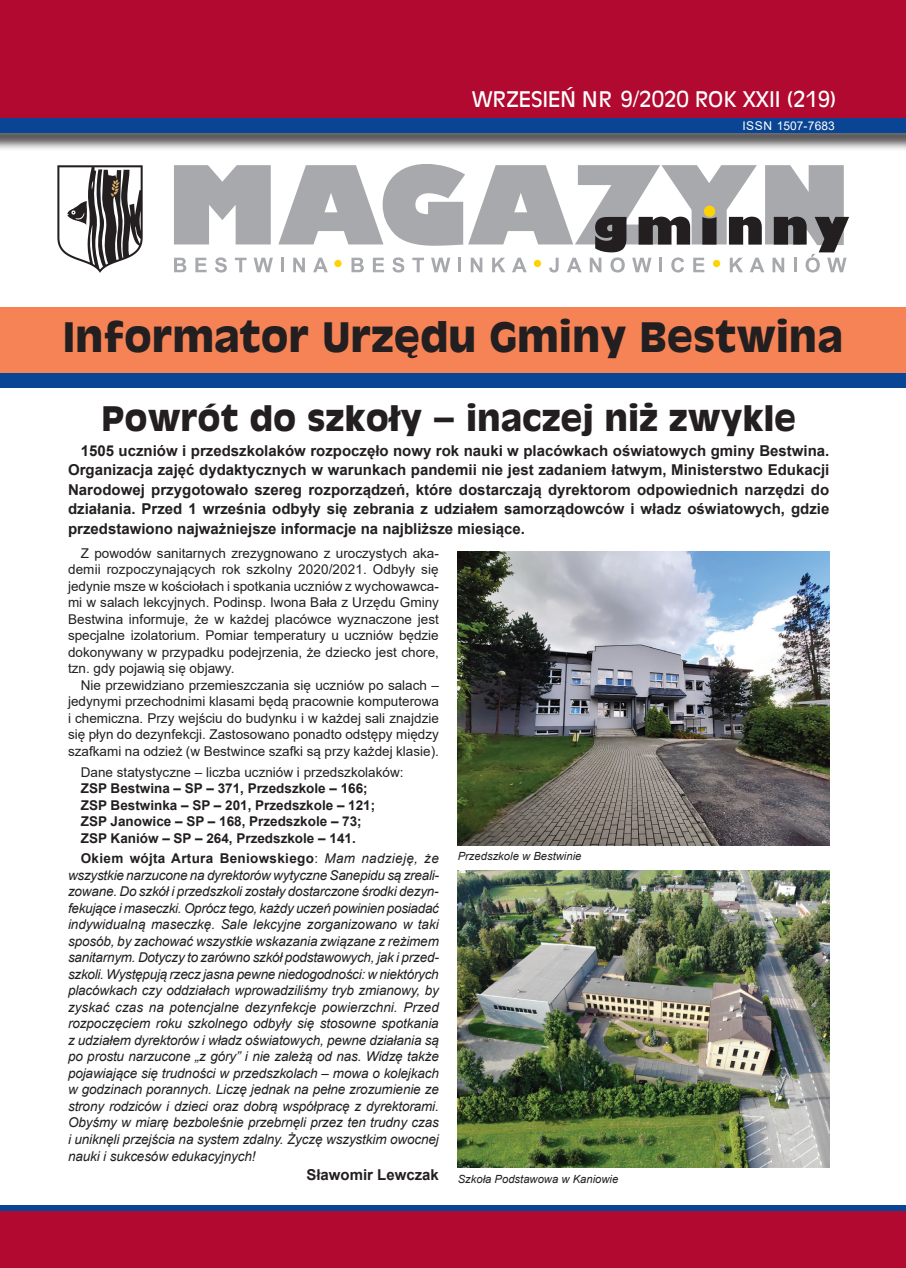
<style>
.page{position:relative;width:906px;height:1268px;background:#fff}
.page>*{position:absolute;margin:0;border:0;box-sizing:border-box;transform-origin:0 0}
.t1{font:700 39.6px "Antique Olive";color:#231f20}
.t2{font:700 33px "Antique Olive";color:#231f20}
.t3{font:21px "Antique Olive";color:#fff}
.t4{font:700 15px/19.5px "Arial";color:#231f20;text-align:justify}
.t5{font:italic 13.5px/16.5px "Arial";letter-spacing:-.01em;color:#231f20;text-align:justify}
.t6{font:13.5px/16.5px "Arial";color:#231f20;text-align:justify}
.t7{font:700 13.5px/16.5px "Arial";color:#231f20}
.t8{font:12px "Arial";color:#fff}
.t9{font:italic 11.25px "Arial";color:#231f20}
.s1{font-weight:700;font-style:normal}
.s2{font-style:normal}
</style>
<div class="page">
<div style="left:0;top:307px;width:905px;height:76px;background:#f58355"></div>
<div style="left:0;top:1px;width:905px;height:117px;background:#b1092f"></div>
<div style="left:0;top:120px;width:906px;height:31px;background:#231f20;opacity:.75"></div>
<div style="left:0;top:118px;width:906px;height:14px;background:#094594"></div>
<svg style="left:174px;top:164px;width:675px;height:108px"></svg>
<svg style="left:57px;top:165px;width:86px;height:107px"></svg>
<div style="left:0;top:373px;width:906px;height:14px;background:#094594"></div>
<div style="left:0;top:1209px;width:905px;height:58px;background:#b1092f"></div>
<div style="left:0;top:1204px;width:906px;height:5px;background:#094594"></div>
<img style="left:458px;top:551px;width:371px;height:294px">
<img style="left:458px;top:870px;width:371px;height:297px">
<h3 class="t3" style="left:472px;top:86px;width:365px">WRZESIEŃ NR 9/2020 ROK XXII (219)</h3>
<p class="t8" style="left:742px;top:117px;width:94px">ISSN 1507-7683</p>
<h1 class="t1" style="left:63px;top:311px;width:781px">Informator Urzędu Gminy Bestwina</h1>
<h2 class="t2" style="left:101px;top:396px;width:696px">Powrót do szkoły – inaczej niż zwykle</h2>
<p class="t4" style="left:68px;top:440px;width:763px;text-indent:13px">1505 uczniów i przedszkolaków rozpoczęło nowy rok nauki w placówkach oświatowych gminy Bestwina.<br>Organizacja zajęć dydaktycznych w warunkach pandemii nie jest zadaniem łatwym, Ministerstwo Edukacji Narodowej przygotowało szereg rozporządzeń, które dostarczają dyrektorom odpowiednich narzędzi do działania. Przed 1 września odbyły się zebrania z udziałem samorządowców i władz oświatowych, gdzie przedstawiono najważniejsze informacje na najbliższe miesiące.</p>
<p class="t6" style="left:68px;top:544px;width:372px;text-indent:13px">Z powodów sanitarnych zrezygnowano z uroczystych aka&shy;demii rozpoczynających rok szkolny 2020/2021. Odbyły się jedynie msze w kościołach i spotkania uczniów z wychowawca&shy;mi w salach lekcyjnych. Podinsp. Iwona Bała z Urzędu Gminy Bestwina informuje, że w każdej placówce wyznaczone jest specjalne izolatorium. Pomiar temperatury u uczniów będzie dokonywany w przypadku podejrzenia, że dziecko jest chore, tzn. gdy pojawią się objawy.</p>
<p class="t6" style="left:68px;top:676px;width:372px;text-indent:13px">Nie przewidziano przemieszczania się uczniów po salach – jedynymi przechodnimi klasami będą pracownie komputerowa i chemiczna. Przy wejściu do budynku i w każdej sali znajdzie się płyn do dezynfekcji. Zastosowano ponadto odstępy między szafkami na odzież (w Bestwince szafki są przy każdej klasie).</p>
<p class="t6" style="left:81px;top:763px;width:324px">Dane statystyczne – liczba uczniów i przedszkolaków:</p>
<p class="t7" style="left:81px;top:780px;width:296px">ZSP Bestwina – SP – 371, Przedszkole – 166; ZSP Bestwinka – SP – 201, Przedszkole – 121; ZSP Janowice – SP – 168, Przedszkole – 73; ZSP Kaniów – SP – 264, Przedszkole – 141.</p>
<p class="t5" style="left:68px;top:850px;width:372px;text-indent:13px"><span class="s1">Okiem wójta Artura Beniowskiego</span><span class="s2">:</span> Mam nadzieję, że wszystkie narzucone na dyrektorów wytyczne Sanepidu są zreali&shy;zowane. Do szkół i przedszkoli zostały dostarczone środki dezyn&shy;fekujące i maseczki. Oprócz tego, każdy uczeń powinien posiadać indywidualną maseczkę. Sale lekcyjne zorganizowano w taki sposób, by zachować wszystkie wskazania związane z reżimem sanitarnym. Dotyczy to zarówno szkół podstawowych, jak i przed&shy;szkoli. Występują rzecz jasna pewne niedogodności: w niektórych placówkach czy oddziałach wprowadziliśmy tryb zmianowy, by zyskać czas na potencjalne dezynfekcje powierzchni. Przed rozpoczęciem roku szkolnego odbyły się stosowne spotkania z udziałem dyrektorów i władz oświatowych, pewne działania są po prostu narzucone „z góry” i nie zależą od nas. Widzę także pojawiające się trudności w przedszkolach – mowa o kolejkach w godzinach porannych. Liczę jednak na pełne zrozumienie ze strony rodziców i dzieci oraz dobrą współpracę z dyrektorami.<br>Obyśmy w miarę bezboleśnie przebrnęli przez ten trudny czas i uniknęli przejścia na system zdalny. Życzę wszystkim owocnej nauki i sukcesów edukacyjnych!</p>
<p class="t4" style="left:306px;top:1164px;width:134px">Sławomir Lewczak</p>
<p class="t9" style="left:458px;top:848px;width:125px">Przedszkole w Bestwinie</p>
<p class="t9" style="left:458px;top:1171px;width:162px">Szkoła Podstawowa w Kaniowie</p>
</div>
